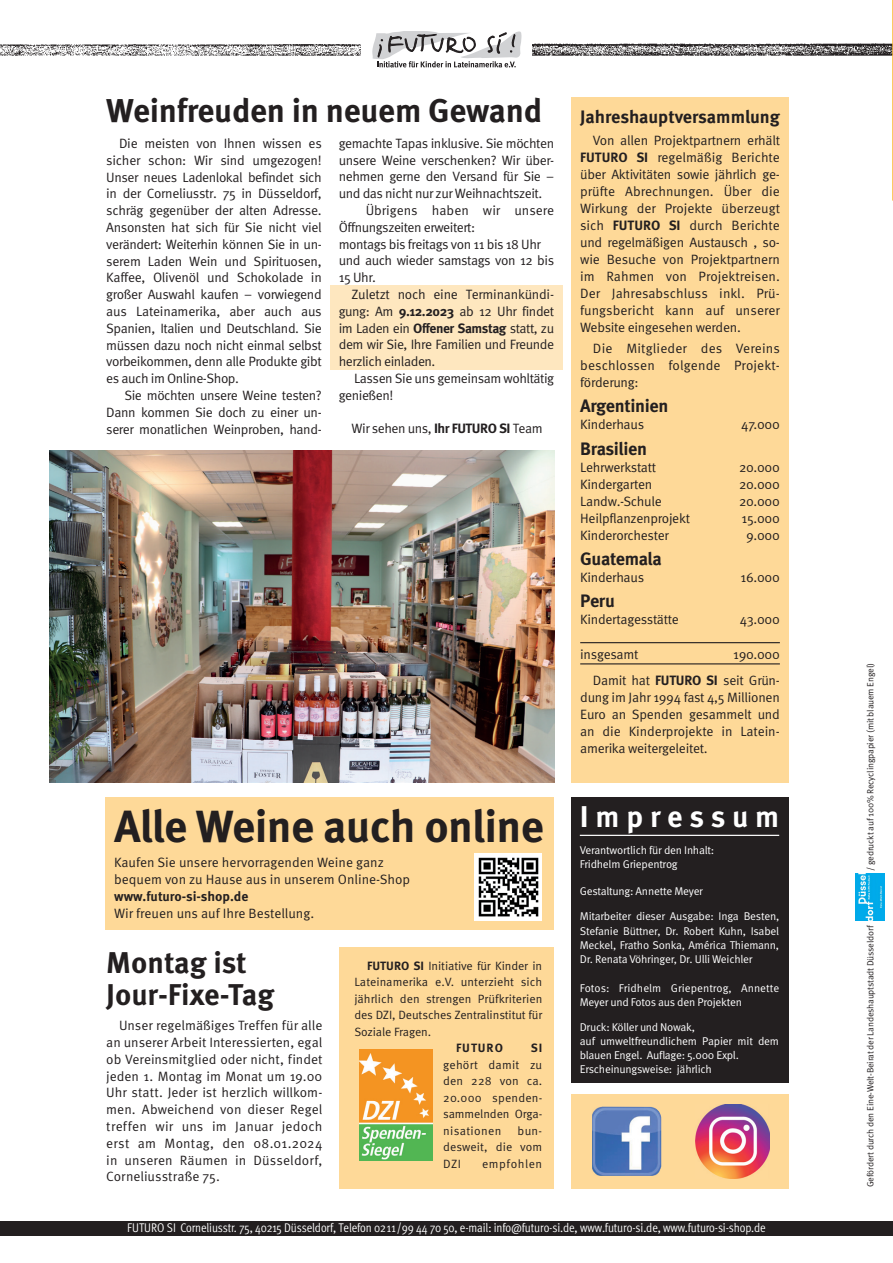
<style>
.page{position:relative;width:893px;height:1263px;background:#fff}
.page>*{position:absolute;margin:0;border:0;box-sizing:border-box;transform-origin:0 0}
.t1{font:700 45px "Meta Pro";letter-spacing:-.015em;color:#231f20}
.t2{font:700 33px "Meta Pro";letter-spacing:-.01em;color:#231f20}
.t3{font:700 30px/31.5px "Meta Pro";color:#231f20}
.t4{font:700 30px "Meta Pro";letter-spacing:.225em;color:#fff}
.t5{font:700 18px "Meta Pro";letter-spacing:-.02em;color:#231f20}
.t6{font:13.5px/16.8px "Meta Pro Norm";letter-spacing:-.025em;color:#231f20;text-align:justify}
.t7{font:13.5px/16.8px "Meta Pro Norm";color:#231f20}
.t8{font:700 13.5px "Meta Pro";color:#231f20}
.t9{font:12.6px "Meta Pro Cond Norm";letter-spacing:-.01em;color:#fff}
.t10{font:12px/16.5px "Meta Pro Norm";letter-spacing:-.005em;color:#231f20;text-align:justify}
.t11{font:12px "Meta Pro Norm";letter-spacing:.045em;color:#231f20}
.t12{font:700 12px "Meta Pro";letter-spacing:.08em;color:#231f20}
.t13{font:11.25px/14.2px "Meta Pro Norm";letter-spacing:-.02em;color:#fff}
.t14{font:9px "Meta Pro Norm";letter-spacing:-.02em;color:#231f20}
.s1{font-family:"Meta Pro";font-weight:700}
</style>
<div class="page">
<div style="left:330px;top:285px;width:233px;height:84px;background:#fee7bf"></div>
<img style="left:0;top:43px;width:892px;height:13px">
<svg style="left:892px;top:0;width:1px;height:201px"></svg>
<div style="left:0;top:1221px;width:893px;height:15px;background:#231f20"></div>
<div style="left:361px;top:11px;width:170px;height:74px;background:#fff"></div>
<svg style="left:372px;top:31px;width:150px;height:37px"></svg>
<div style="left:571px;top:97px;width:218px;height:685px;background:#fed998"></div>
<hr style="left:580px;top:642px;width:200px;height:1px;background:#231f20">
<hr style="left:580px;top:663px;width:200px;height:1px;background:#231f20">
<img style="left:855px;top:874px;width:30px;height:47px">
<div style="left:339px;top:947px;width:215px;height:241px;background:#fed998"></div>
<img style="left:359px;top:1049px;width:74px;height:111px">
<div style="left:571px;top:797px;width:218px;height:285px;background:#231f20"></div>
<hr style="left:580px;top:835px;width:199px;height:1px;background:#fff">
<div style="left:571px;top:1094px;width:218px;height:94px;background:#fed998"></div>
<img style="left:592px;top:1107px;width:69px;height:69px">
<div style="left:106px;top:797px;width:448px;height:132px;background:#fed998"></div>
<img style="left:695px;top:1105px;width:75px;height:73px">
<img style="left:50px;top:450px;width:504px;height:332px">
<img style="left:475px;top:854px;width:67px;height:67px">
<h2 class="t2" style="left:106px;top:85px;width:437px">Weinfreuden in neuem Gewand</h2>
<p class="t6" style="left:106px;top:134px;width:217px;text-indent:13px">Die meisten von Ihnen wissen es sicher schon: Wir sind umgezogen!<br>Unser neues Ladenlokal befindet sich in der Corneliusstr. 75 in Düsseldorf, schräg gegenüber der alten Adresse.<br>Ansonsten hat sich für Sie nicht viel verändert: Weiterhin können Sie in un&shy;serem Laden Wein und Spirituosen, Kaffee, Olivenöl und Schokolade in großer Auswahl kaufen – vorwiegend aus Lateinamerika, aber auch aus Spanien, Italien und Deutschland. Sie müssen dazu noch nicht einmal selbst vorbeikommen, denn alle Produkte gibt es auch im Online-Shop.</p>
<p class="t6" style="left:106px;top:386px;width:217px;text-indent:18px">Sie möchten unsere Weine testen?<br>Dann kommen Sie doch zu einer un&shy;serer monatlichen Weinproben, hand-</p>
<p class="t6" style="left:339px;top:134px;width:217px">gemachte Tapas inklusive. Sie möchten</p>
<p class="t6" style="left:339px;top:151px;width:217px">unsere Weine verschenken? Wir über-</p>
<p class="t6" style="left:339px;top:168px;width:217px">nehmen gerne den Versand für Sie –</p>
<p class="t6" style="left:339px;top:184px;width:205px">und das nicht nur zur Weihnachtszeit.</p>
<p class="t7" style="left:366px;top:201px;width:190px">Übrigens haben wir unsere</p>
<p class="t6" style="left:339px;top:218px;width:138px">Öffnungszeiten erweitert:</p>
<p class="t6" style="left:339px;top:235px;width:204px">montags bis freitags von 11 bis 18 Uhr</p>
<p class="t6" style="left:339px;top:251px;width:217px">und auch wieder samstags von 12 bis</p>
<p class="t6" style="left:339px;top:268px;width:39px">15 Uhr.</p>
<p class="t6" style="left:351px;top:285px;width:204px">Zuletzt noch eine Terminan kün di-</p>
<p class="t6" style="left:339px;top:302px;width:217px">gung: Am <span class="s1">9.12.2023</span> ab 12 Uhr findet</p>
<p class="t6" style="left:339px;top:319px;width:217px">im Laden ein <span class="s1">Offener Samstag</span> statt, zu</p>
<p class="t6" style="left:339px;top:335px;width:217px">dem wir Sie, Ihre Familien und Freunde</p>
<p class="t6" style="left:339px;top:352px;width:98px">herzlich einladen.</p>
<p class="t6" style="left:354px;top:369px;width:202px">Lassen Sie uns gemeinsam wohltätig</p>
<p class="t6" style="left:339px;top:386px;width:56px">genießen!</p>
<p class="t6" style="left:351px;top:419px;width:193px">Wir sehen uns, <span class="s1">Ihr FUTURO SI</span> Team</p>
<h1 class="t1" style="left:114px;top:791px;width:431px">Alle Weine auch online</h1>
<p class="t7" style="left:114px;top:853px;width:298px">Kaufen Sie unsere hervorragenden Weine ganz bequem von zu Hause aus in unserem Online-Shop</p>
<p class="t8" style="left:114px;top:886px;width:136px">www.futuro-si-shop.de</p>
<p class="t7" style="left:114px;top:904px;width:202px">Wir freuen uns auf Ihre Bestellung.</p>
<h3 class="t3" style="left:106px;top:945px;width:170px">Montag ist<br>Jour-Fixe-Tag</h3>
<p class="t6" style="left:106px;top:1016px;width:218px;text-indent:13px">Unser regelmäßiges Treffen für alle an unserer Arbeit Interessierten, egal ob Vereinsmitglied oder nicht, findet jeden 1. Montag im Monat um 19.00<br>Uhr statt. Jeder ist herzlich willkom&shy;men. Abweichend von dieser Regel treffen wir uns im Januar jedoch erst am Montag, den 08.01.2024 in unseren Räumen in Düsseldorf, Corneliusstraße 75.</p>
<p class="t10" style="left:354px;top:956px;width:189px;text-indent:13px"><span class="s1">FUTURO SI</span> Initiative für Kinder in Latein ame rika e.V. unterzieht sich jährlich den strengen Prüf kriterien des DZI, Deut sches Zentralinstitut für Soziale Fragen.</p>
<p class="t12" style="left:456px;top:1038px;width:48px">FUTURO</p>
<p class="t12" style="left:531px;top:1038px;width:13px">SI</p>
<p class="t10" style="left:443px;top:1055px;width:101px">gehört damit zu den 228 von ca.<br>20.000 spen den&shy;sam meln den Orga&shy;ni sationen</p>
<p class="t10" style="left:443px;top:1121px;width:101px;text-indent:74px">bun&shy;desweit, die vom DZI</p>
<p class="t11" style="left:482px;top:1154px;width:62px">em pfohlen</p>
<h3 class="t5" style="left:580px;top:103px;width:201px">Jahreshauptversammlung</h3>
<p class="t6" style="left:580px;top:131px;width:201px;text-indent:13px">Von allen Projektpartnern erhält <span class="s1">FUTURO SI</span> regelmäßig Berichte über Aktivitäten sowie jährlich ge&shy;prüfte Abrechnungen. Über die Wirkung der Projekte überzeugt sich <span class="s1">FUTURO SI</span> durch Berichte und regelmäßigen Austausch , so&shy;wie Besuche von Projektpartnern im Rahmen von Projektreisen.<br>Der Jahresabschluss inkl. Prü&shy;fungsbericht kann auf unserer Website eingesehen werden.</p>
<p class="t6" style="left:580px;top:339px;width:201px;text-indent:13px">Die Mitglieder des Vereins beschlossen folgende Projekt&shy;förderung:</p>
<h3 class="t5" style="left:580px;top:392px;width:90px">Argentinien</h3>
<p class="t6" style="left:580px;top:415px;width:65px">Kinderhaus</p>
<p class="t6" style="left:741px;top:415px;width:40px">47.000</p>
<h3 class="t5" style="left:580px;top:434px;width:68px">Brasilien</h3>
<p class="t6" style="left:580px;top:458px;width:77px">Lehrwerkstatt</p>
<p class="t6" style="left:739px;top:458px;width:42px">20.000</p>
<p class="t6" style="left:580px;top:475px;width:74px">Kindergarten</p>
<p class="t6" style="left:739px;top:475px;width:42px">20.000</p>
<p class="t6" style="left:580px;top:492px;width:83px">Landw.-Schule</p>
<p class="t6" style="left:739px;top:492px;width:42px">20.000</p>
<p class="t6" style="left:580px;top:509px;width:111px">Heilpflanzenprojekt</p>
<p class="t6" style="left:741px;top:509px;width:40px">15.000</p>
<p class="t6" style="left:580px;top:526px;width:90px">Kinderorchester</p>
<p class="t6" style="left:746px;top:526px;width:35px">9.000</p>
<h3 class="t5" style="left:580px;top:545px;width:83px">Guatemala</h3>
<p class="t6" style="left:580px;top:568px;width:65px">Kinderhaus</p>
<p class="t6" style="left:741px;top:568px;width:41px">16.000</p>
<h3 class="t5" style="left:580px;top:587px;width:36px">Peru</h3>
<p class="t6" style="left:580px;top:610px;width:100px">Kindertagesstätte</p>
<p class="t6" style="left:740px;top:610px;width:41px">43.000</p>
<p class="t6" style="left:580px;top:645px;width:60px">insgesamt</p>
<p class="t6" style="left:593px;top:641px;width:188px;line-height:25.5px;text-align:right">190.000<br>Damit hat <span class="s1">FUTURO SI</span> seit Grün-</p>
<p class="t6" style="left:580px;top:687px;width:201px">dung im Jahr 1994 fast 4,5 Millio nen Euro an Spenden gesammelt und an die Kinderprojekte in La tein&shy;amerika weitergeleitet.</p>
<h3 class="t4" style="left:580px;top:793px;width:201px">Impressum</h3>
<p class="t13" style="left:580px;top:842px;width:136px">Verantwortlich für den Inhalt:<br>Fridhelm Griepentrog</p>
<p class="t13" style="left:580px;top:884px;width:125px">Gestaltung: Annette Meyer</p>
<p class="t13" style="left:580px;top:908px;width:201px;text-align:justify">Mitarbeiter dieser Ausgabe: Inga Besten, Stefanie Büttner, Dr. Robert Kuhn, Isabel Meckel, Fratho Sonka, América Thiemann, Dr. Renata Vöhringer, Dr. Ulli Weichler</p>
<p class="t13" style="left:580px;top:980px;width:201px">Fotos: Fridhelm Griepentrog, Annette<br>Meyer und Fotos aus den Projekten</p>
<p class="t13" style="left:580px;top:1019px;width:201px">Druck: Köller und Nowak,<br>auf umweltfreundlichem Papier mit dem blauen Engel. Auflage: 5.000 Expl.<br>Erscheinungsweise: jährlich</p>
<p class="t9" style="left:127px;top:1219px;width:640px">FUTURO SI Corneliusstr. 75, 40215 Düsseldorf, Telefon 02 11/99 44 70 50, e-mail: info@futuro-si.de, www.futuro-si.de, www.futuro-si-shop.de</p>
<p class="t14" style="left:864px;top:871px;width:210px;rotate:-90deg">/ gedruckt auf 100% Recyclingpapier (mit blauem Engel)</p>
<p class="t14" style="left:864px;top:1187px;width:263px;rotate:-90deg">Gefördert durch den Eine-Welt-Beirat der Landeshauptstadt Düsseldorf</p>
</div>
